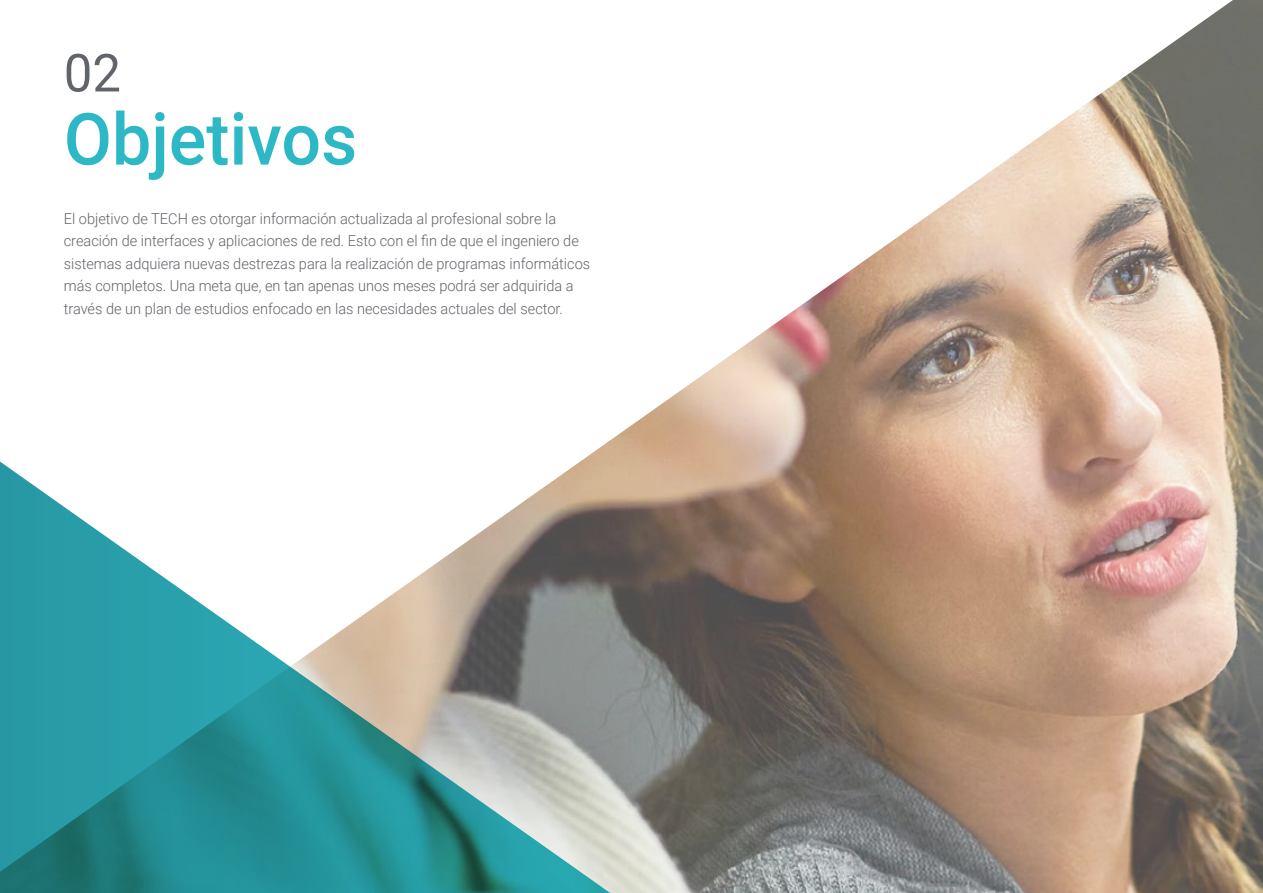
<style>
.page{position:relative;width:1263px;height:893px;background:#fff}
.page>*{position:absolute;margin:0;border:0;box-sizing:border-box;transform-origin:0 0}
.t1{font:500 72px "Roboto";color:#2db8c5}
.t2{font:52.5px "Roboto";color:#61646a}
.t3{font:300 15px/22.5px "Roboto";color:#61646a}
</style>
<div class="page">
<img style="left:602px;top:0;width:661px;height:893px">
<svg style="left:0;top:446px;width:640px;height:447px"></svg>
<h2 class="t2" style="left:64px;top:36px;width:59px">02</h2>
<h1 class="t1" style="left:64px;top:89px;width:295px">Objetivos</h1>
<p class="t3" style="left:64px;top:207px;width:528px">El objetivo de TECH es otorgar información actualizada al profesional sobre la creación de interfaces y aplicaciones de red. Esto con el fin de que el ingeniero de sistemas adquiera nuevas destrezas para la realización de programas informáticos más completos. Una meta que, en tan apenas unos meses podrá ser adquirida a través de un plan de estudios enfocado en las necesidades actuales del sector.</p>
</div>
